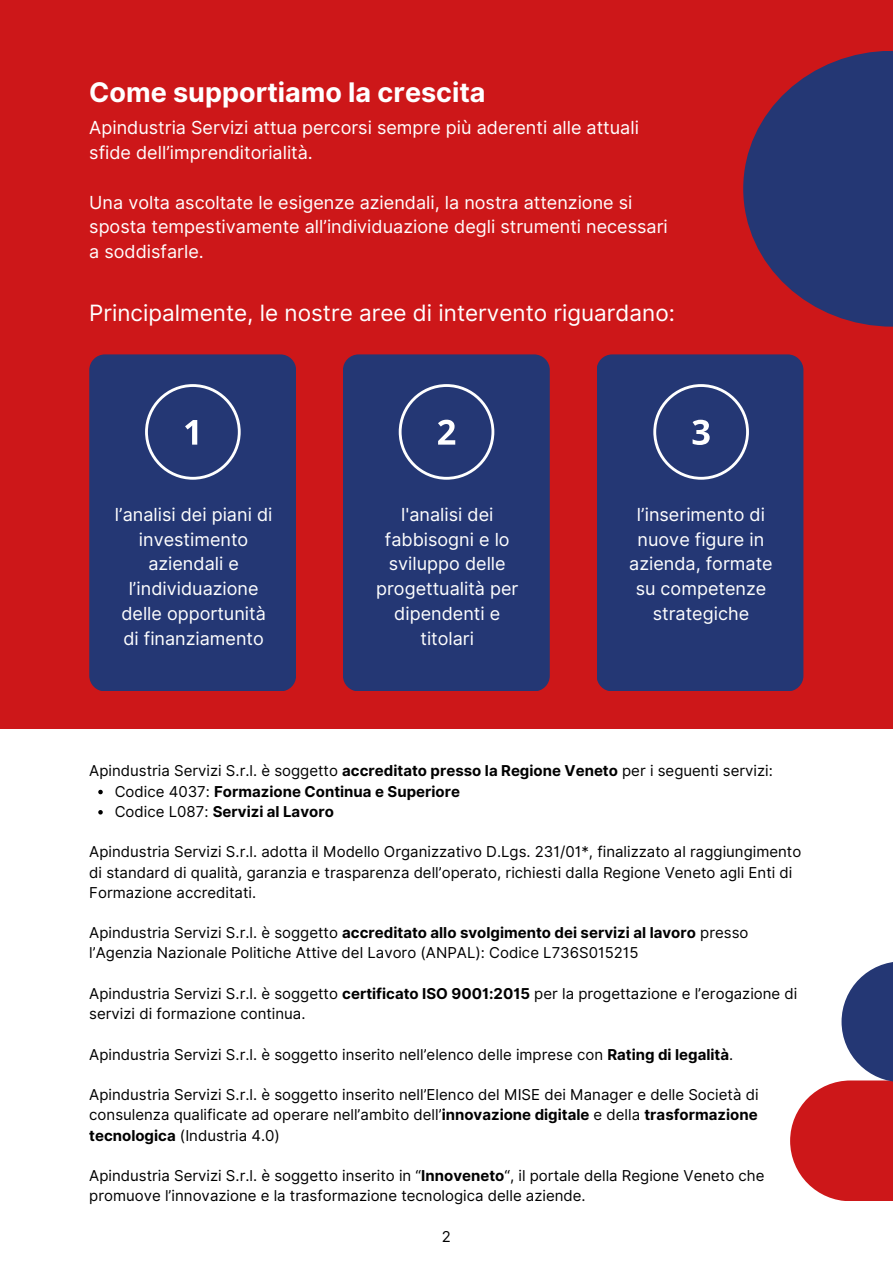
<style>
.page{position:relative;width:893px;height:1264px;background:#fff}
.page>*{position:absolute;margin:0;border:0;box-sizing:border-box;transform-origin:0 0}
.t1{font:700 27px "Inter";color:#fff}
.t2{font:22.5px "Inter";color:#fff}
.t3{font:18px/24.8px "Inter";color:#fff;text-align:center}
.t4{font:15px/20.2px "Inter";color:#000}
.t5{font:700 15px "Inter";color:#000}
.s1{font-weight:700}
.s2{font-weight:400}
</style>
<div class="page">
<div style="left:0;top:0;width:892px;height:728px;background:#cd1719"></div>
<svg style="left:743px;top:51px;width:149px;height:276px;fill:#243774"></svg>
<div style="left:89px;top:354px;width:207px;height:337px;background:#243774;border-radius:16px"></div>
<svg style="left:145px;top:384px;width:96px;height:95px"></svg>
<div style="left:343px;top:354px;width:206px;height:337px;background:#243774;border-radius:16px"></div>
<svg style="left:398px;top:384px;width:96px;height:95px"></svg>
<div style="left:596px;top:354px;width:207px;height:337px;background:#243774;border-radius:16px"></div>
<svg style="left:653px;top:384px;width:95px;height:95px"></svg>
<svg style="left:98px;top:789px;width:5px;height:5px"></svg>
<svg style="left:98px;top:810px;width:5px;height:4px"></svg>
<div style="left:790px;top:1080px;width:102px;height:121px;background:#cd1719"></div>
<svg style="left:841px;top:962px;width:51px;height:120px;fill:#243774"></svg>
<p class="t1" style="left:89px;top:76px;width:398px">Come supportiamo la crescita</p>
<p class="t3" style="left:89px;top:115px;width:551px;text-align:left">Apindustria Servizi attua percorsi sempre più aderenti alle attuali sfide dell’imprenditorialità.</p>
<p class="t3" style="left:89px;top:190px;width:580px;text-align:left">Una volta ascoltate le esigenze aziendali, la nostra attenzione si sposta tempestivamente all’individuazione degli strumenti necessari a soddisfarle.</p>
<p class="t2" style="left:89px;top:299px;width:587px">Principalmente, le nostre aree di intervento riguardano:</p>
<p class="t3" style="left:115px;top:502px;width:159px">l’analisi dei piani di investimento aziendali e l’individuazione delle opportunità di finanziamento</p>
<p class="t3" style="left:376px;top:502px;width:144px">l'analisi dei fabbisogni e lo sviluppo delle progettualità per dipendenti e titolari</p>
<p class="t3" style="left:629px;top:502px;width:145px">l’inserimento di nuove figure in azienda, formate su competenze strategiche</p>
<p class="t4" style="left:89px;top:760px;width:685px">Apindustria Servizi S.r.l. è soggetto <span class="s1">accreditato presso la Regione Veneto</span> per i seguenti servizi:</p>
<p class="t5" style="left:115px;top:782px;width:347px"><span class="s2">Codice 4037:</span> Formazione Continua e Superiore</p>
<p class="t5" style="left:115px;top:802px;width:221px"><span class="s2">Codice L087:</span> Servizi al Lavoro</p>
<p class="t4" style="left:89px;top:841px;width:713px">Apindustria Servizi S.r.l. adotta il Modello Organizzativo D.Lgs. 231/01*, finalizzato al raggiungimento di standard di qualità, garanzia e trasparenza dell’operato, richiesti dalla Regione Veneto agli Enti di<br>Formazione accreditati.</p>
<p class="t4" style="left:89px;top:922px;width:660px">Apindustria Servizi S.r.l. è soggetto <span class="s1">accreditato allo svolgimento dei servizi al lavoro</span> presso l’Agenzia Nazionale Politiche Attive del Lavoro (ANPAL): Codice L736S015215</p>
<p class="t4" style="left:89px;top:983px;width:709px">Apindustria Servizi S.r.l. è soggetto <span class="s1">certificato ISO 9001:2015</span> per la progettazione e l’erogazione di servizi di formazione continua.</p>
<p class="t4" style="left:89px;top:1044px;width:645px">Apindustria Servizi S.r.l. è soggetto inserito nell’elenco delle imprese con <span class="s1">Rating di legalità</span>.</p>
<p class="t4" style="left:89px;top:1084px;width:670px;text-align:justify">Apindustria Servizi S.r.l. è soggetto inserito nell’Elenco del MISE dei Manager e delle Società di consulenza qualificate ad operare nell’ambito dell’<span class="s1">innovazione digitale</span> e della <span class="s1">trasformazione tecnologica</span> (Industria 4.0)</p>
<p class="t4" style="left:89px;top:1165px;width:676px">Apindustria Servizi S.r.l. è soggetto inserito in “<span class="s1">Innoveneto</span>“, il portale della Regione Veneto che promuove l’innovazione e la trasformazione tecnologica delle aziende.</p>
<p class="t4" style="left:442px;top:1226px;width:11px">2</p>
</div>
